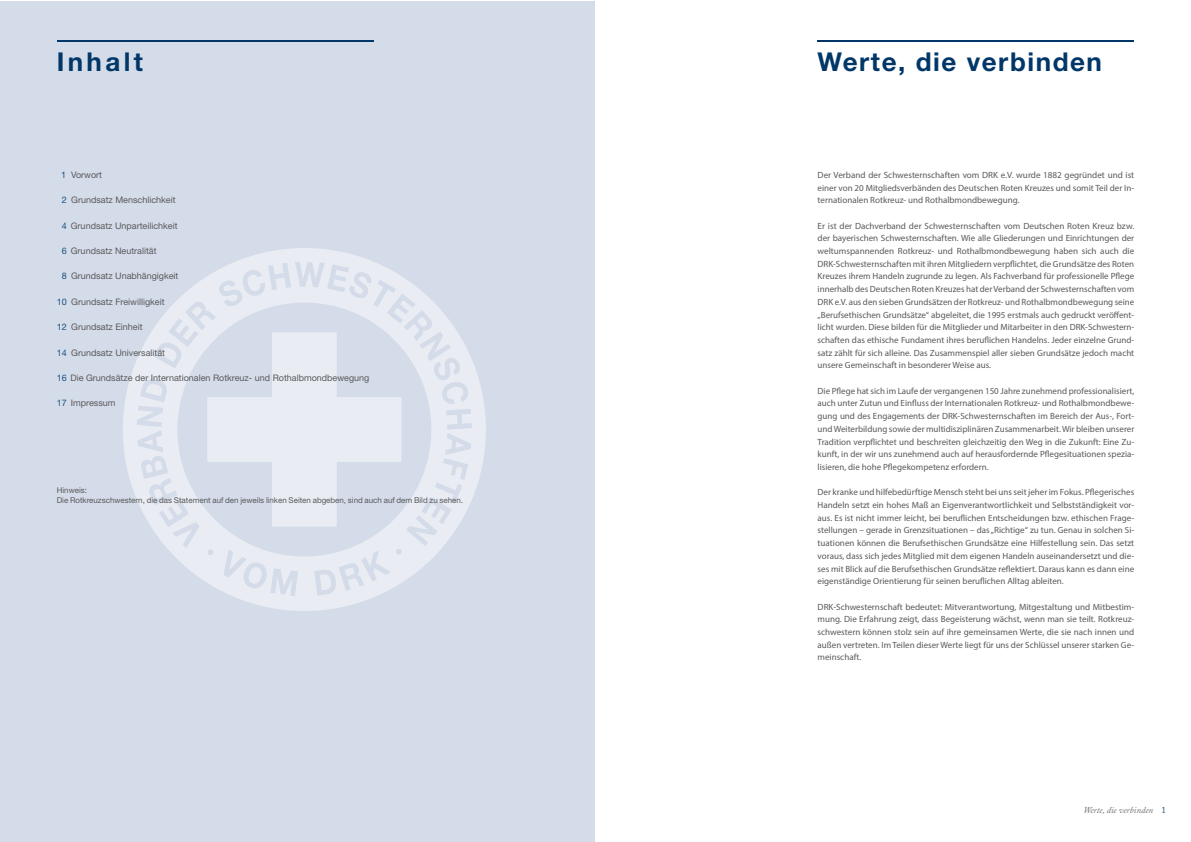
<style>
.page{position:relative;width:1191px;height:842px;background:#fff}
.page>*{position:absolute;margin:0;border:0;box-sizing:border-box;transform-origin:0 0}
.t1{font:700 26px "Helvetica Neue";letter-spacing:.06em;color:#003768}
.t2{font:9px/12.7px "Myriad Pro";color:#58595b;text-align:justify}
.t3{font:9px "Helvetica Neue";color:#58595b}
.t4{font:italic 9px "Adobe Caslon Pro";color:#6d6e71}
.t5{font:8px/10px "Helvetica Neue";color:#58595b}
.s1{color:#18507e}
.s2{font-style:normal;color:#18507e}
</style>
<div class="page">
<hr style="left:817px;top:40px;width:317px;height:2px;background:#003768">
<div style="left:0;top:1px;width:595px;height:840px;background:#d5dce9"></div>
<hr style="left:57px;top:40px;width:316px;height:2px;background:#003768">
<svg style="left:123px;top:248px;width:363px;height:363px"></svg>
<svg style="left:137px;top:262px;width:335px;height:334px"></svg>
<h1 class="t1" style="left:57px;top:45px;width:88px">Inhalt</h1>
<p class="t3" style="left:61px;top:169px;width:42px"><span class="s1">1</span> Vorwort</p>
<p class="t3" style="left:62px;top:195px;width:115px"><span class="s1">2</span> Grundsatz Menschlichkeit</p>
<p class="t3" style="left:62px;top:220px;width:117px"><span class="s1">4</span> Grundsatz Unparteilichkeit</p>
<p class="t3" style="left:62px;top:245px;width:96px"><span class="s1">6</span> Grundsatz Neutralität</p>
<p class="t3" style="left:62px;top:271px;width:118px"><span class="s1">8</span> Grundsatz Unabhängigkeit</p>
<p class="t3" style="left:57px;top:296px;width:109px"><span class="s1">10</span> Grundsatz Freiwilligkeit</p>
<p class="t3" style="left:57px;top:322px;width:87px"><span class="s1">12</span> Grundsatz Einheit</p>
<p class="t3" style="left:57px;top:347px;width:110px"><span class="s1">14</span> Grundsatz Universalität</p>
<p class="t3" style="left:57px;top:372px;width:314px"><span class="s1">16</span> Die Grundsätze der Internationalen Rotkreuz- und Rothalbmondbewegung</p>
<p class="t3" style="left:57px;top:398px;width:60px"><span class="s1">17</span> Impressum</p>
<p class="t5" style="left:57px;top:485px;width:408px">Hinweis:<br>Die Rotkreuzschwestern, die das Statement auf den jeweils linken Seiten abgeben, sind auch auf dem Bild zu sehen.</p>
<h1 class="t1" style="left:817px;top:45px;width:286px">Werte, die verbinden</h1>
<p class="t2" style="left:817px;top:168px;width:318px">Der Verband der Schwesternschaften vom DRK e.V. wurde 1882 gegründet und ist einer von 20 Mitgliedsverbänden des Deutschen Roten Kreuzes und somit Teil der In&shy;ternationalen Rotkreuz- und Rothalbmondbewegung.</p>
<p class="t2" style="left:817px;top:219px;width:318px">Er ist der Dachverband der Schwesternschaften vom Deutschen Roten Kreuz bzw. der bayerischen Schwesternschaften. Wie alle Gliederungen und Einrichtungen der weltumspannenden Rotkreuz- und Rothalbmondbewegung haben sich auch die DRK-Schwesternschaften mit ihren Mitgliedern verpflichtet, die Grundsätze des Roten Kreuzes ihrem Handeln zugrunde zu legen. Als Fachverband für professionelle Pflege innerhalb des Deutschen Roten Kreuzes hat der Verband der Schwesternschaften vom DRK e.V. aus den sieben Grundsätzen der Rotkreuz- und Rothalbmondbewegung seine „Berufsethischen Grundsätze“ abgeleitet, die 1995 erstmals auch gedruckt veröffent&shy;licht wurden. Diese bilden für die Mitglieder und Mitarbeiter in den DRK-Schwestern&shy;schaften das ethische Fundament ihres beruflichen Handelns. Jeder einzelne Grund&shy;satz zählt für sich alleine. Das Zusammenspiel aller sieben Grundsätze jedoch macht unsere Gemeinschaft in besonderer Weise aus.</p>
<p class="t2" style="left:817px;top:384px;width:318px">Die Pflege hat sich im Laufe der vergangenen 150 Jahre zunehmend professionalisiert, auch unter Zutun und Einfluss der Internationalen Rotkreuz- und Rothalbmondbewe&shy;gung und des Engagements der DRK-Schwesternschaften im Bereich der Aus-, Fort&shy;und Weiterbildung sowie der multidisziplinären Zusammenarbeit. Wir bleiben unserer Tradition verpflichtet und beschreiten gleichzeitig den Weg in die Zukunft: Eine Zu&shy;kunft, in der wir uns zunehmend auch auf herausfordernde Pflegesituationen spezia&shy;lisieren, die hohe Pflegekompetenz erfordern.</p>
<p class="t2" style="left:817px;top:486px;width:318px">Der kranke und hilfebedürftige Mensch steht bei uns seit jeher im Fokus. Pflegerisches Handeln setzt ein hohes Maß an Eigenverantwortlichkeit und Selbstständigkeit vor&shy;aus. Es ist nicht immer leicht, bei beruflichen Entscheidungen bzw. ethischen Frage&shy;stellungen – gerade in Grenzsituationen – das „Richtige“ zu tun. Genau in solchen Si&shy;tuationen können die Berufsethischen Grundsätze eine Hilfestellung sein. Das setzt voraus, dass sich jedes Mitglied mit dem eigenen Handeln auseinandersetzt und die&shy;ses mit Blick auf die Berufsethischen Grundsätze reflektiert. Daraus kann es dann eine eigenständige Orientierung für seinen beruflichen Alltag ableiten.</p>
<p class="t2" style="left:817px;top:600px;width:318px">DRK-Schwesternschaft bedeutet: Mitverantwortung, Mitgestaltung und Mitbestim&shy;mung. Die Erfahrung zeigt, dass Begeisterung wächst, wenn man sie teilt. Rotkreuz&shy;schwestern können stolz sein auf ihre gemeinsamen Werte, die sie nach innen und außen vertreten. Im Teilen dieser Werte liegt für uns der Schlüssel unserer starken Ge&shy;meinschaft.</p>
<p class="t4" style="left:1083px;top:804px;width:84px">Werte, die verbinden <span class="s2">1</span></p>
</div>
